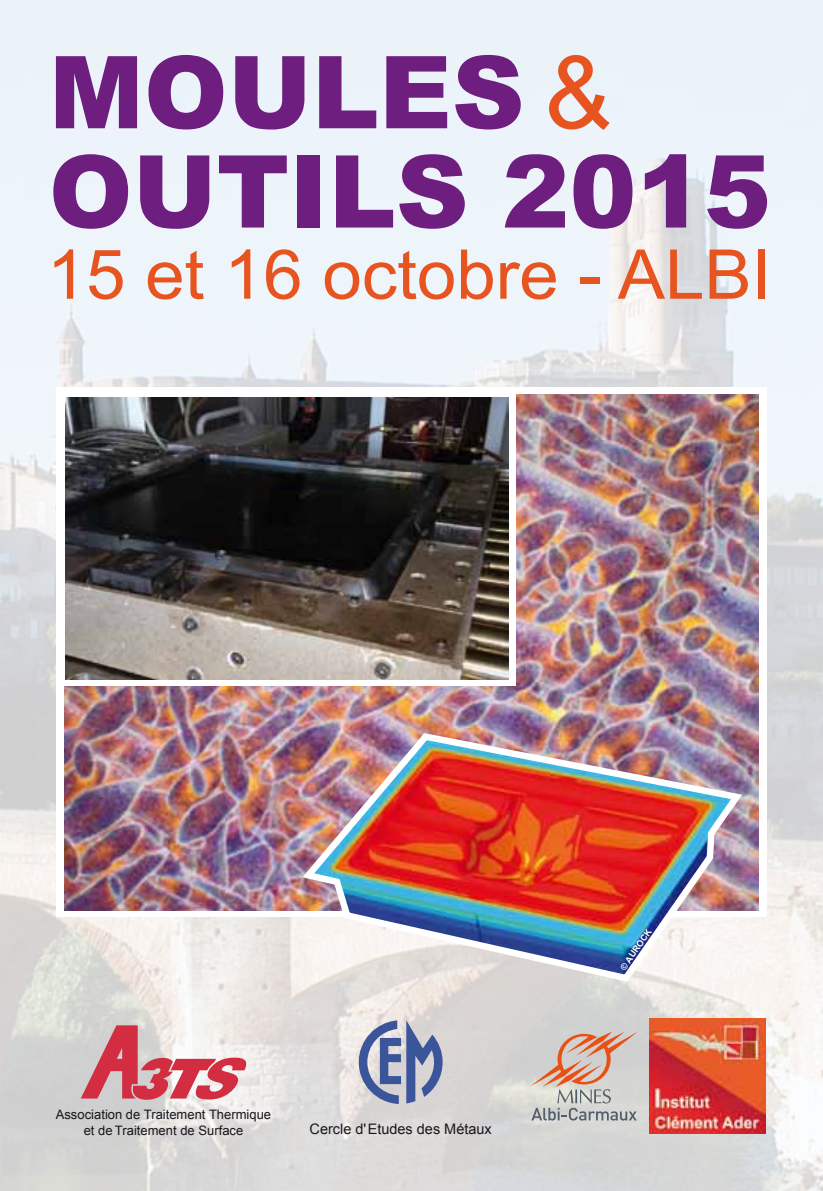
<style>
.page{position:relative;width:823px;height:1191px;background:#fff}
.page>*{position:absolute;margin:0;border:0;box-sizing:border-box;transform-origin:0 0}
.t1{font:900 100.6px/99.2px "Arial";color:#6d1e7e}
.t2{font:68.6px "Arial";color:#e85420}
.t3{font:14.4px "Arial";color:#1a171c}
.t4{font:13px/15.6px "Arial";color:#1a171c;text-align:center}
.t5{font:700 8.8px "Arial";color:#fff}
.s1{font-weight:400;color:#e85420}
</style>
<div class="page">
<img style="left:0;top:1px;width:822px;height:1190px">
<svg style="left:81px;top:1025px;width:166px;height:74px"></svg>
<img style="left:649px;top:1018px;width:115px;height:115px">
<svg style="left:530px;top:1031px;width:107px;height:89px;background:#cebcb3"></svg>
<svg style="left:358px;top:1020px;width:84px;height:84px;background:#969fbd"></svg>
<div style="left:56px;top:387px;width:710px;height:530px;background:#fff"></div>
<img style="left:64px;top:394px;width:693px;height:516px">
<div style="left:56px;top:387px;width:459px;height:299px;background:#fff"></div>
<img style="left:66px;top:397px;width:442px;height:282px">
<img style="left:296px;top:727px;width:451px;height:258px">
<h1 class="t1" style="left:49px;top:39px;width:723px">MOULES <span class="s1">&amp;<br></span>OUTILS 2015</h1>
<h2 class="t2" style="left:47px;top:237px;width:725px">15 et 16 octobre - ALBI</h2>
<p class="t4" style="left:56px;top:1106px;width:217px">Association de Traitement Thermique et de Traitement de Surface</p>
<p class="t3" style="left:309px;top:1120px;width:184px">Cercle d'Etudes des Métaux</p>
<p class="t5" style="left:618px;top:966px;width:49px;rotate:-55deg">© AUROCK</p>
</div>
